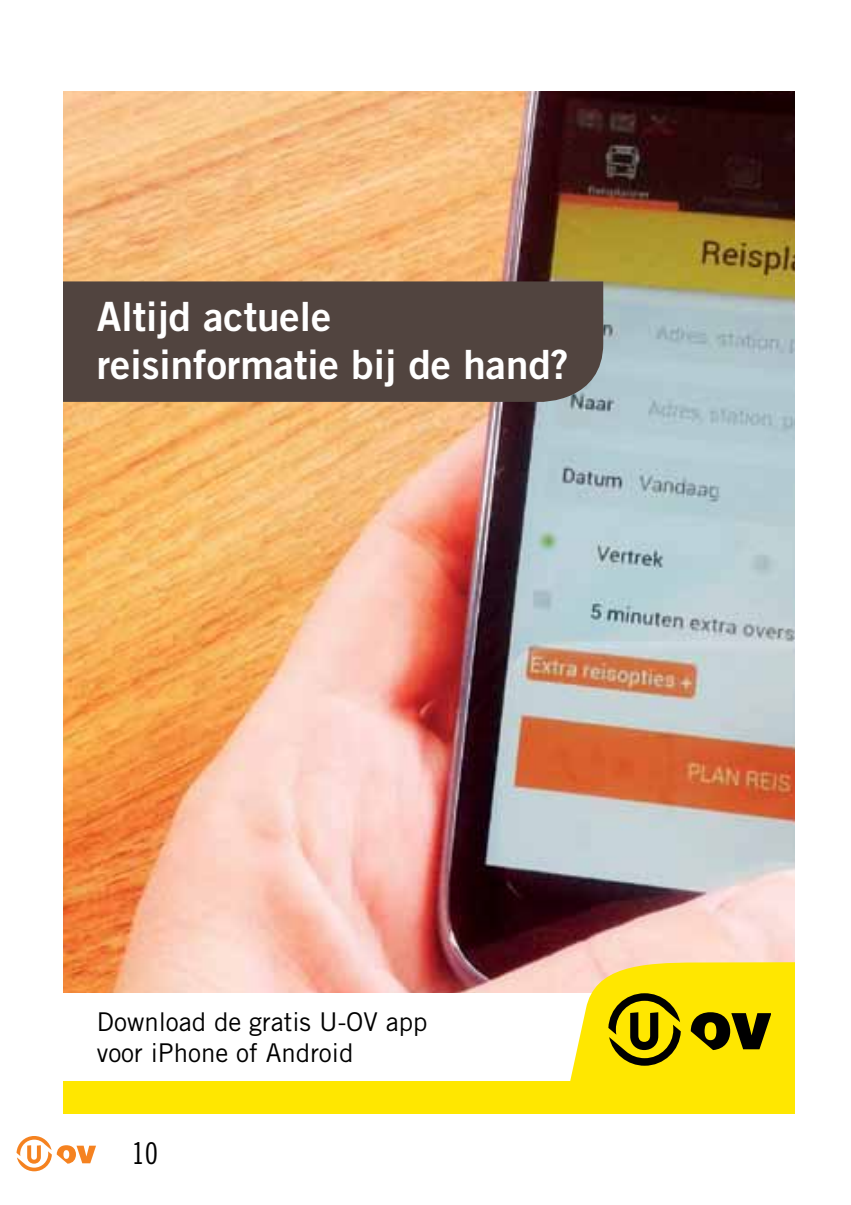
<style>
.page{position:relative;width:851px;height:1205px;background:#fff}
.page>*{position:absolute;margin:0;border:0;box-sizing:border-box;transform-origin:0 0}
.t1{font:40.25px/48.5px "Trade Gothic LT Std Bd 2";color:#fff}
.t2{font:30px "Trade Gothic LT Std Cn 18";color:#000}
.t3{font:25.75px/31px "Trade Gothic LT Std";color:#000}
</style>
<div class="page">
<svg style="left:17px;top:1136px;width:79px;height:35px"></svg>
<img style="left:63px;top:91px;width:731px;height:902px">
<div style="left:63px;top:281px;width:540px;height:121px;background:#51443f"></div>
<div style="left:63px;top:1081px;width:731px;height:33px;background:#ffe700"></div>
<svg style="left:569px;top:962px;width:225px;height:119px;background:#dac615"></svg>
<h1 class="t1" style="left:97px;top:291px;width:473px">Altijd actuele reisinformatie bij de hand?</h1>
<p class="t3" style="left:97px;top:1006px;width:332px">Download de gratis U-OV app voor iPhone of Android</p>
<p class="t2" style="left:131px;top:1136px;width:28px">10</p>
</div>
